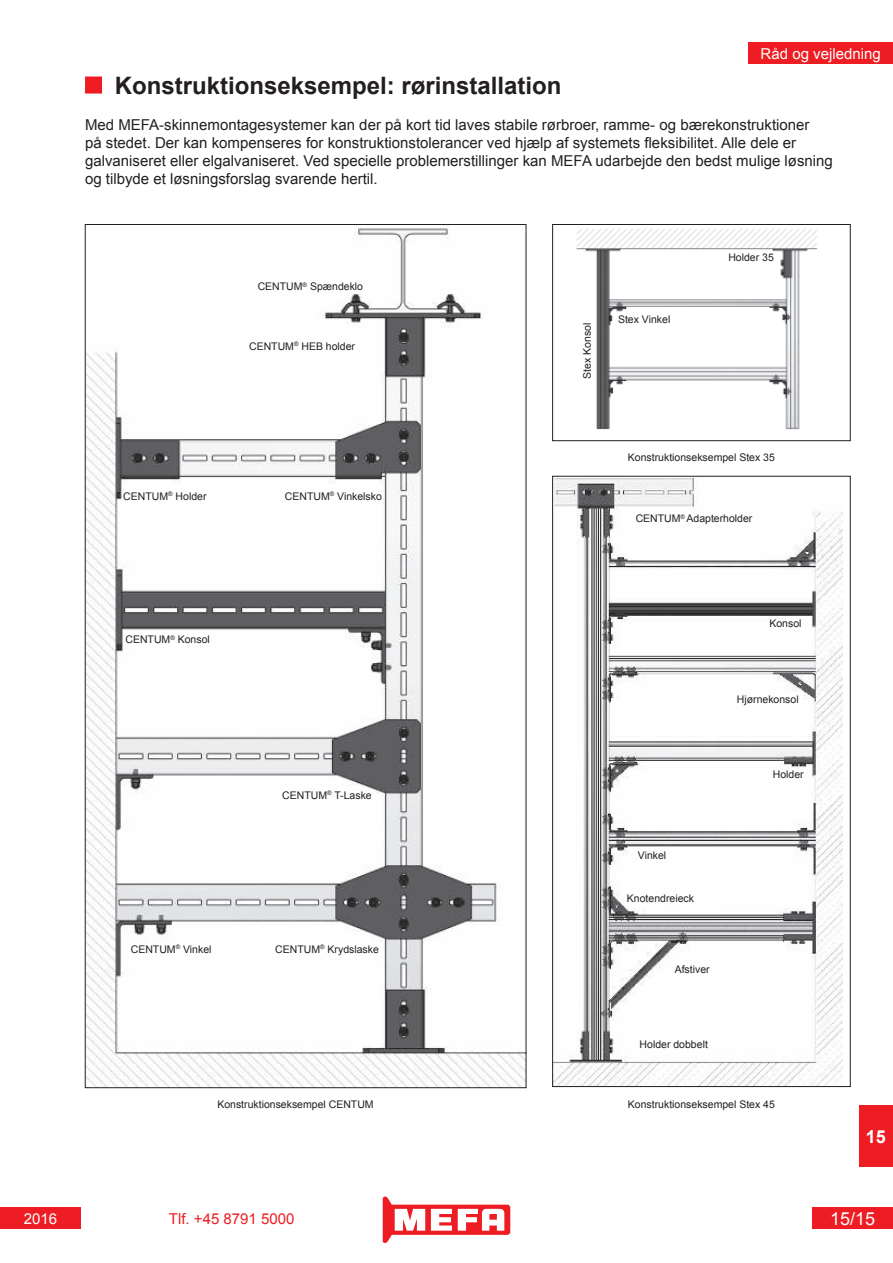
<style>
.page{position:relative;width:893px;height:1263px;background:#fff}
.page>*{position:absolute;margin:0;border:0;box-sizing:border-box;transform-origin:0 0}
.t1{font:700 24px "Arial";color:#231f20}
.t2{font:18px "Arial";color:#fff}
.t3{font:700 18px "Arial";color:#fff}
.t4{font:15px/18px "Arial";color:#231f20}
.t5{font:15px "Arial";color:#fff}
.t6{font:15px "Arial";color:#ee1d23}
.t7{font:10.5px "Arial";color:#231f20}
</style>
<div class="page">
<div style="left:859px;top:1106px;width:34px;height:61px;background:#ee1d23"></div>
<div style="left:748px;top:43px;width:145px;height:21px;background:#ee1d23"></div>
<svg style="left:383px;top:1196px;width:127px;height:47px"></svg>
<div style="left:812px;top:1208px;width:81px;height:21px;background:#ee1d23"></div>
<div style="left:0;top:1208px;width:81px;height:21px;background:#ee1d23"></div>
<div style="left:86px;top:77px;width:15px;height:16px;background:#ee1d23"></div>
<div style="left:85px;top:77px;width:17px;height:17px;border:2px solid #ee1d23"></div>
<img style="left:554px;top:478px;width:288px;height:607px">
<img style="left:87px;top:226px;width:437px;height:860px">
<img style="left:576px;top:228px;width:242px;height:202px">
<div style="left:552px;top:224px;width:298px;height:217px;border:1px solid #231f20"></div>
<p class="t5" style="left:761px;top:47px;width:122px">Råd og vejledning</p>
<h1 class="t1" style="left:115px;top:69px;width:448px">Konstruktionseksempel: rørinstallation</h1>
<p class="t4" style="left:85px;top:117px;width:749px">Med MEFA-skinnemontagesystemer kan der på kort tid laves stabile rørbroer, ramme- og bærekonstruktioner<br>på stedet. Der kan kompenseres for konstruktionstolerancer ved hjælp af systemets fleksibilitet. Alle dele er galvaniseret eller elgalvaniseret. Ved specielle problemerstillinger kan MEFA udarbejde den bedst mulige løsning og tilbyde et løsningsforslag svarende hertil.</p>
<p class="t7" style="left:258px;top:282px;width:107px">CENTUM<sup>®</sup> Spændeklo</p>
<p class="t7" style="left:249px;top:342px;width:108px">CENTUM<sup>®</sup> HEB holder</p>
<p class="t7" style="left:123px;top:492px;width:85px">CENTUM<sup>®</sup> Holder</p>
<p class="t7" style="left:125px;top:636px;width:86px">CENTUM<sup>®</sup> Konsol</p>
<p class="t7" style="left:285px;top:492px;width:99px">CENTUM<sup>®</sup> Vinkelsko</p>
<p class="t7" style="left:131px;top:945px;width:82px">CENTUM<sup>®</sup> Vinkel</p>
<p class="t7" style="left:282px;top:791px;width:91px">CENTUM<sup>®</sup> T-Laske</p>
<p class="t7" style="left:275px;top:945px;width:105px">CENTUM<sup>®</sup> Krydslaske</p>
<p class="t7" style="left:583px;top:379px;width:58px;rotate:-90deg">Stex Konsol</p>
<p class="t7" style="left:618px;top:315px;width:54px">Stex Vinkel</p>
<p class="t7" style="left:728px;top:254px;width:47px">Holder 35</p>
<p class="t7" style="left:628px;top:453px;width:149px">Konstruktionseksempel Stex 35</p>
<p class="t7" style="left:636px;top:514px;width:118px">CENTUM<sup>®</sup> Adapterholder</p>
<p class="t7" style="left:769px;top:619px;width:34px">Konsol</p>
<p class="t7" style="left:737px;top:695px;width:63px">Hjørnekonsol</p>
<p class="t7" style="left:773px;top:771px;width:32px">Holder</p>
<p class="t7" style="left:638px;top:851px;width:30px">Vinkel</p>
<p class="t7" style="left:627px;top:894px;width:69px">Knotendreieck</p>
<p class="t7" style="left:675px;top:965px;width:37px">Afstiver</p>
<p class="t7" style="left:640px;top:1041px;width:70px">Holder dobbelt</p>
<p class="t7" style="left:217px;top:1100px;width:158px">Konstruktionseksempel CENTUM</p>
<p class="t7" style="left:628px;top:1100px;width:149px">Konstruktionseksempel Stex 45</p>
<p class="t3" style="left:866px;top:1130px;width:22px">15</p>
<p class="t5" style="left:24px;top:1213px;width:35px">2016</p>
<p class="t6" style="left:169px;top:1213px;width:127px">Tlf. +45 8791 5000</p>
<p class="t2" style="left:830px;top:1211px;width:47px">15/15</p>
</div>
